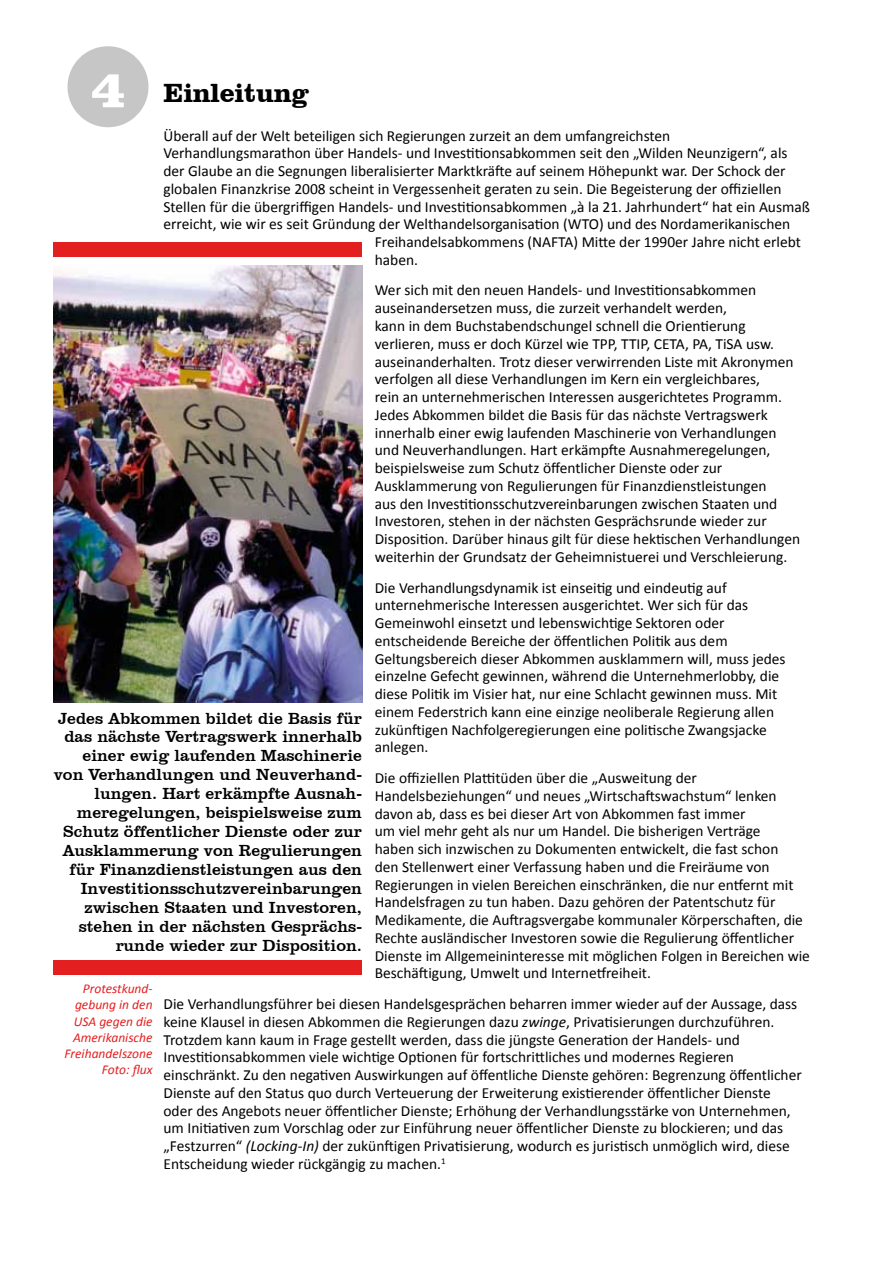
<style>
.page{position:relative;width:893px;height:1263px;background:#fff}
.page>*{position:absolute;margin:0;border:0;box-sizing:border-box;transform-origin:0 0}
.t1{font:700 27px "Clarendon BT";letter-spacing:-.01em;color:#000}
.t2{font:16.5px/18.9px "Clarendon BT";color:#000;text-align:right}
.t3{font:15.45px/17.7px "Calibri";color:#000}
.t4{font:italic 13.5px/16.2px "Calibri";color:#e41f1f;text-align:right}
.s1{font-weight:900;font-size:54px;color:#fff}
.s2{font-style:italic}
</style>
<div class="page">
<div style="left:68px;top:46px;width:80px;height:81px;background:#c6c6c6;border-radius:50%"></div>
<img style="left:53px;top:266px;width:309px;height:436px">
<div style="left:53px;top:242px;width:309px;height:15px;background:#e41f1f"></div>
<div style="left:53px;top:960px;width:309px;height:15px;background:#e41f1f"></div>
<h1 class="t1" style="left:91px;top:76px;width:220px"><span class="s1">4</span> Einleitung</h1>
<p class="t3" style="left:164px;top:126px;width:508px">Überall auf der Welt beteiligen sich Regierungen zurzeit an dem umfangreichsten</p>
<p class="t3" style="left:164px;top:144px;width:626px">Verhandlungsmarathon über Handels- und Investitionsabkommen seit den „Wilden Neunzigern“, als</p>
<p class="t3" style="left:164px;top:161px;width:624px">der Glaube an die Segnungen liberalisierter Marktkräfte auf seinem Höhepunkt war. Der Schock der</p>
<p class="t3" style="left:164px;top:179px;width:620px">globalen Finanzkrise 2008 scheint in Vergessenheit geraten zu sein. Die Begeisterung der offiziellen</p>
<p class="t3" style="left:164px;top:197px;width:648px">Stellen für die übergriffigen Handels- und Investitionsabkommen „à la 21. Jahrhundert“ hat ein Ausmaß</p>
<p class="t3" style="left:164px;top:215px;width:628px">erreicht, wie wir es seit Gründung der Welthandelsorganisation (WTO) und des Nordamerikanischen</p>
<p class="t3" style="left:375px;top:232px;width:428px">Freihandelsabkommens (NAFTA) Mitte der 1990er Jahre nicht erlebt</p>
<p class="t3" style="left:375px;top:250px;width:45px">haben.</p>
<p class="t3" style="left:375px;top:281px;width:427px">Wer sich mit den neuen Handels- und Investitionsabkommen auseinandersetzen muss, die zurzeit verhandelt werden,<br>kann in dem Buchstabendschungel schnell die Orientierung verlieren, muss er doch Kürzel wie TPP, TTIP, CETA, PA, TiSA usw. auseinanderhalten. Trotz dieser verwirrenden Liste mit Akronymen verfolgen all diese Verhandlungen im Kern ein vergleichbares,<br>rein an unternehmerischen Interessen ausgerichtetes Programm.<br>Jedes Abkommen bildet die Basis für das nächste Vertragswerk innerhalb einer ewig laufenden Maschinerie von Verhandlungen und Neuverhandlungen. Hart erkämpfte Ausnahmeregelungen, beispielsweise zum Schutz öffentlicher Dienste oder zur Ausklammerung von Regulierungen für Finanzdienstleistungen<br>aus den Investitionsschutzvereinbarungen zwischen Staaten und Investoren, stehen in der nächsten Gesprächsrunde wieder zur Disposition. Darüber hinaus gilt für diese hektischen Verhandlungen weiterhin der Grundsatz der Geheimnistuerei und Verschleierung.</p>
<p class="t3" style="left:375px;top:578px;width:412px">Die Verhandlungsdynamik ist einseitig und eindeutig auf unternehmerische Interessen ausgerichtet. Wer sich für das Gemeinwohl einsetzt und lebenswichtige Sektoren oder entscheidende Bereiche der öffentlichen Politik aus dem Geltungsbereich dieser Abkommen ausklammern will, muss jedes einzelne Gefecht gewinnen, während die Unternehmerlobby, die diese Politik im Visier hat, nur eine Schlacht gewinnen muss. Mit einem Federstrich kann eine einzige neoliberale Regierung allen zukünftigen Nachfolgeregierungen eine politische Zwangsjacke anlegen.</p>
<p class="t3" style="left:375px;top:768px;width:437px">Die offiziellen Plattitüden über die „Ausweitung der Handelsbeziehungen“ und neues „Wirtschaftswachstum“ lenken davon ab, dass es bei dieser Art von Abkommen fast immer<br>um viel mehr geht als nur um Handel. Die bisherigen Verträge<br>haben sich inzwischen zu Dokumenten entwickelt, die fast schon<br>den Stellenwert einer Verfassung haben und die Freiräume von Regierungen in vielen Bereichen einschränken, die nur entfernt mit Handelsfragen zu tun haben. Dazu gehören der Patentschutz für Medikamente, die Auftragsvergabe kommunaler Körperschaften, die Rechte ausländischer Investoren sowie die Regulierung öffentlicher Dienste im Allgemeininteresse mit möglichen Folgen in Bereichen wie Beschäftigung, Umwelt und Internetfreiheit.</p>
<p class="t3" style="left:164px;top:994px;width:640px">Die Verhandlungsführer bei diesen Handelsgesprächen beharren immer wieder auf der Aussage, dass keine Klausel in diesen Abkommen die Regierungen dazu <span class="s2">zwinge</span>, Privatisierungen durchzuführen.<br>Trotzdem kann kaum in Frage gestellt werden, dass die jüngste Generation der Handels- und Investitionsabkommen viele wichtige Optionen für fortschrittliches und modernes Regieren einschränkt. Zu den negativen Auswirkungen auf öffentliche Dienste gehören: Begrenzung öffentlicher Dienste auf den Status quo durch Verteuerung der Erweiterung existierender öffentlicher Dienste oder des Angebots neuer öffentlicher Dienste; Erhöhung der Verhandlungsstärke von Unternehmen, um Initiativen zum Vorschlag oder zur Einführung neuer öffentlicher Dienste zu blockieren; und das „Festzurren“ <span class="s2">(Locking-In)</span> der zukünftigen Privatisierung, wodurch es juristisch unmöglich wird, diese Entscheidung wieder rückgängig zu machen.<sup>1</sup></p>
<p class="t2" style="left:54px;top:708px;width:310px">Jedes Abkommen bildet die Basis für das nächste Vertragswerk innerhalb einer ewig laufenden Maschinerie von Verhandlungen und Neuverhand&shy;lungen. Hart erkämpfte Ausnah&shy;meregelungen, beispielsweise zum Schutz öffentlicher Dienste oder zur Ausklammerung von Regulierungen für Finanzdienstleistungen aus den Investitionsschutzvereinbarungen zwischen Staaten und Investoren, stehen in der nächsten Gesprächs&shy;runde wieder zur Disposition.</p>
<p class="t4" style="left:65px;top:980px;width:90px">Protestkund&shy;gebung in den<br>USA gegen die<br>Amerikanische<br>Freihandelszone<br>Foto: flux</p>
</div>
